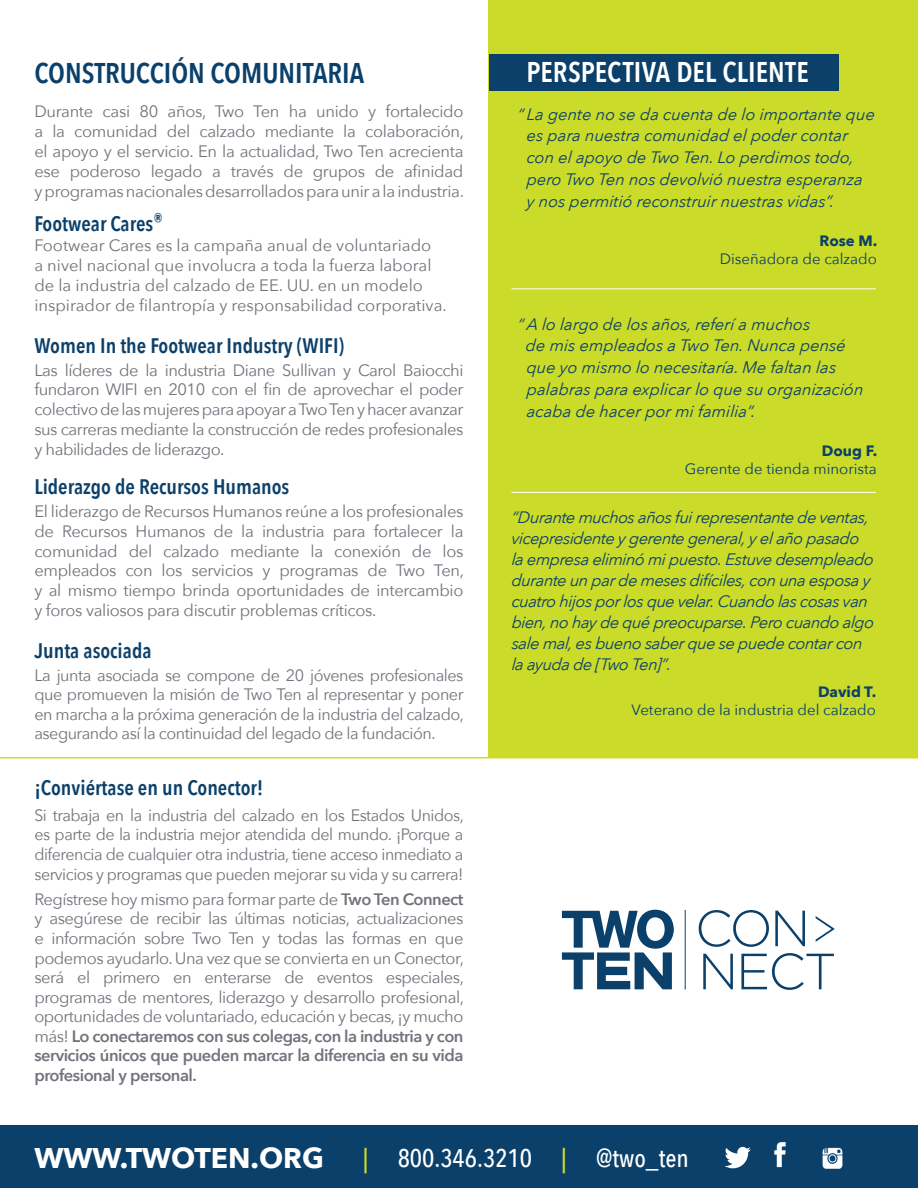
<style>
.page{position:relative;width:918px;height:1188px;background:#fff}
.page>*{position:absolute;margin:0;border:0;box-sizing:border-box;transform-origin:0 0}
.t1{font:600 28.5px "Avenir Next Condensed";color:#0b406a}
.t2{font:600 28.5px "Avenir Next Condensed";color:#fff}
.t3{font:700 28.35px "Avenir Next";color:#fff}
.t4{font:500 25.5px "Avenir Next Condensed";color:#fff}
.t5{font:600 21px "Avenir Next Condensed";color:#0b406a}
.t6{font:16.5px/19.5px "Avenir Next";letter-spacing:-.02em;color:#70737b;text-align:justify}
.t7{font:italic 16.5px/21px "Avenir Next";letter-spacing:-.025em;color:#0b406a}
.t8{font:16.5px/19.8px "Avenir Next";color:#70737b}
.t9{font:italic 16.5px/21.8px "Avenir Next";color:#0b406a}
.t10{font:15px "Avenir Next";color:#0b406a}
.t11{font:700 15px "Avenir Next";color:#0b406a}
.s1{font-weight:600}
.s2{color:#cadb2a}
</style>
<div class="page">
<div style="left:489px;top:0;width:429px;height:757px;background:#cadb2a"></div>
<div style="left:0;top:1125px;width:918px;height:63px;background:#0b406a"></div>
<hr style="left:511px;top:288px;width:365px;height:1px;background:#fff">
<div style="left:489px;top:54px;width:350px;height:37px;background:#0b406a"></div>
<hr style="left:511px;top:492px;width:365px;height:1px;background:#fff">
<hr style="left:0;top:757px;width:918px;height:1px;background:#cadb2a">
<svg style="left:699px;top:910px;width:70px;height:37px"></svg>
<svg style="left:775px;top:911px;width:30px;height:35px"></svg>
<svg style="left:816px;top:916px;width:19px;height:26px"></svg>
<svg style="left:703px;top:954px;width:30px;height:35px"></svg>
<svg style="left:741px;top:953px;width:93px;height:37px"></svg>
<hr style="left:685px;top:910px;width:1px;height:79px;background:#0b406a">
<svg style="left:562px;top:910px;width:112px;height:79px"></svg>
<svg style="left:725px;top:1147px;width:26px;height:21px"></svg>
<img style="left:822px;top:1147px;width:21px;height:21px">
<img style="left:774px;top:1141px;width:12px;height:27px">
<h1 class="t1" style="left:34px;top:48px;width:331px">CONSTRUCCIÓN COMUNITARIA</h1>
<p class="t6" style="left:34px;top:101px;width:431px">Durante casi 80 años, Two Ten ha unido y fortalecido a la comunidad del calzado mediante la colaboración, el apoyo y el servicio. En la actualidad, Two Ten acrecienta ese poderoso legado a través de grupos de afinidad y programas nacionales desarrollados para unir a la industria.</p>
<p class="t5" style="left:34px;top:206px;width:130px">Footwear Cares®</p>
<p class="t8" style="left:34px;top:235px;width:414px">Footwear Cares es la campaña anual de voluntariado<br>a nivel nacional que involucra a toda la fuerza laboral de la industria del calzado de EE. UU. en un modelo inspirador de filantropía y responsabilidad corporativa.</p>
<p class="t5" style="left:34px;top:327px;width:311px">Women In the Footwear Industry (WIFI)</p>
<p class="t6" style="left:34px;top:359px;width:431px">Las líderes de la industria Diane Sullivan y Carol Baiocchi fundaron WIFI en 2010 con el fin de aprovechar el poder colectivo de las mujerespara apoyar a Two Ten y hacer avanzar sus carreras mediante la construcción de redes profesionales y habilidades de liderazgo.</p>
<p class="t5" style="left:34px;top:469px;width:256px">Liderazgo de Recursos Humanos</p>
<p class="t6" style="left:34px;top:501px;width:431px">El liderazgo de Recursos Humanos reúne a los profesionales de Recursos Humanos de la industria para fortalecer la comunidad del calzado mediante la conexión de los empleados con los servicios y programas de Two Ten, y al mismo tiempo brinda oportunidades de intercambio y foros valiosos para discutir problemas críticos.</p>
<p class="t5" style="left:34px;top:633px;width:119px">Junta asociada</p>
<p class="t6" style="left:34px;top:665px;width:431px">La junta asociada se compone de 20 jóvenes profesionales que promueven la misión de Two Ten al representar y poner en marcha a la próxima generación de la industria del calzado, asegurando así la continuidad del legado de la fundación.</p>
<p class="t5" style="left:34px;top:770px;width:231px">¡Conviértase en un Conector!</p>
<p class="t6" style="left:34px;top:805px;width:431px">Si trabaja en la industria del calzado en los Estados Unidos, es parte de la industria mejor atendida del mundo. ¡Porque a diferencia de cualquier otra industria, tiene acceso inmediato a servicios y programas que pueden mejorar su vida y su carrera!</p>
<p class="t6" style="left:34px;top:889px;width:431px">Regístrese hoy mismo para formar parte de <span class="s1">Two Ten Connect </span>y asegúrese de recibir las últimas noticias, actualizaciones e información sobre Two Ten y todas las formas en que podemos ayudarlo. Una vez que se convierta en un Conector, será el primero en enterarse de eventos especiales, programas de mentores, liderazgo y desarrollo profesional, oportunidades de voluntariado, educación y becas, ¡y mucho más! <span class="s1">Lo conectaremos con sus colegas, con la industria y con servicios únicos que pueden marcar la diferencia en su vida profesional y personal.</span></p>
<h1 class="t2" style="left:526px;top:48px;width:284px">PERSPECTIVA DEL CLIENTE</h1>
<p class="t7" style="left:526px;top:102px;width:352px;line-height:21.8px;text-indent:-9px">“ La gente no se da cuenta de lo importante que es para nuestra comunidad el poder contar con el apoyo de Two Ten. Lo perdimos todo, pero Two Ten nos devolvió nuestra esperanza<br>y nos permitió reconstruir nuestras vidas”.</p>
<p class="t11" style="left:820px;top:228px;width:59px">Rose M.</p>
<p class="t10" style="left:720px;top:247px;width:159px">Diseñadora de calzado</p>
<p class="t9" style="left:526px;top:312px;width:341px;text-indent:-8px">“A lo largo de los años, referí a muchos<br>de mis empleados a Two Ten. Nunca pensé que yo mismo lo necesitaría. Me faltan las palabras para explicar lo que su organización acaba de hacer por mi familia”.</p>
<p class="t11" style="left:822px;top:438px;width:57px">Doug F.</p>
<p class="t10" style="left:685px;top:457px;width:194px">Gerente de tienda minorista</p>
<p class="t7" style="left:511px;top:506px;width:366px">“Durante muchos años fuirepresentante de ventas, vicepresidente y gerente general, y elaño pasado la empresa eliminó mipuesto.Estuve desempleado durante un par de meses difíciles, con una esposa y cuatro hijos por los que velar.Cuando las cosas van bien, no hay de qué preocuparse.Pero cuando algo sale mal, es bueno saber que se puede contar con la ayuda de [ Two Ten]”.</p>
<p class="t11" style="left:818px;top:678px;width:60px">David T.</p>
<p class="t10" style="left:632px;top:697px;width:246px">Veterano de la industria del calzado</p>
<h2 class="t3" style="left:34px;top:1134px;width:291px">WWW.TWOTEN.ORG</h2>
<h3 class="t4" style="left:363px;top:1143px;width:328px"><span class="s2">|</span> 800.346.3210 <span class="s2">|</span> @two_ten</h3>
</div>
